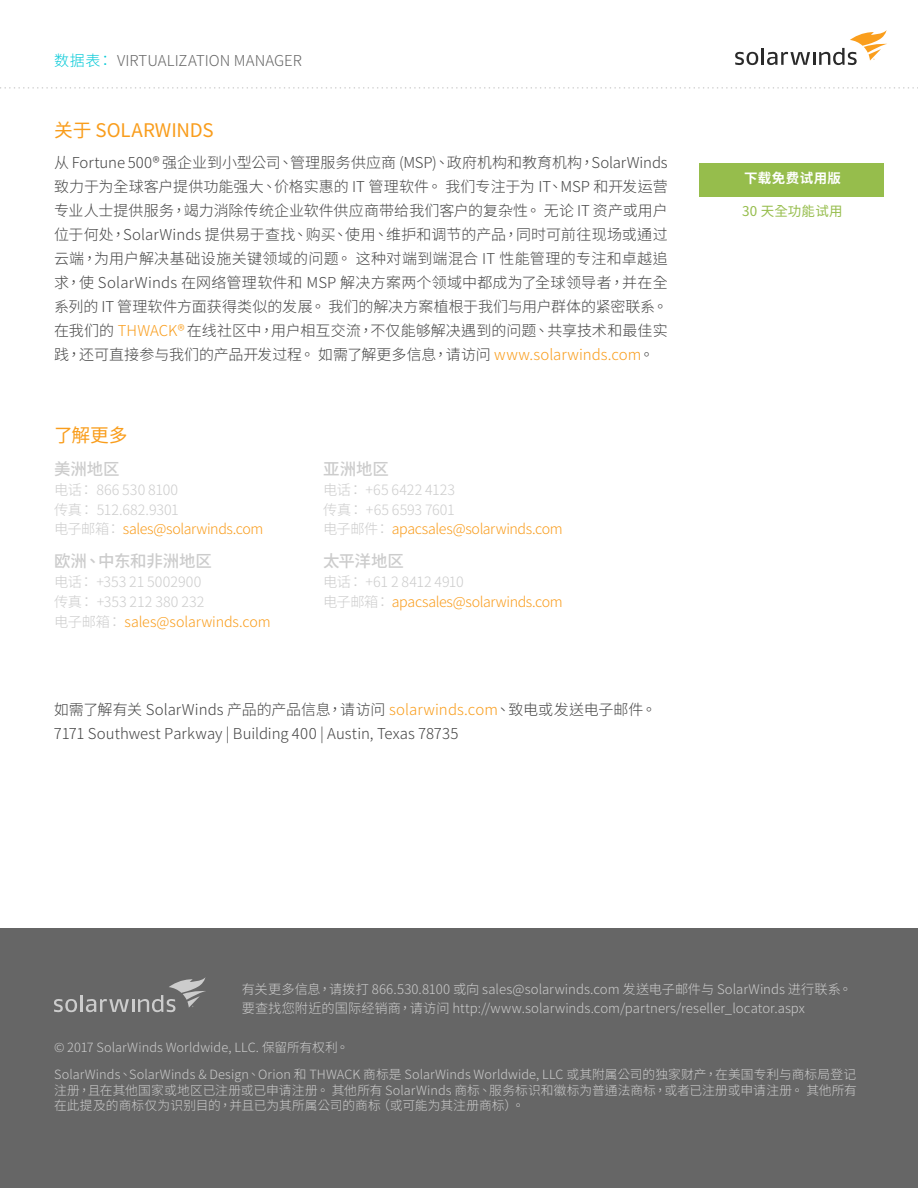
<style>
.page{position:relative;width:918px;height:1188px;background:#fff}
.page>*{position:absolute;margin:0;border:0;box-sizing:border-box;transform-origin:0 0}
.t1{font:18.75px "Noto Sans CJ Ktc";letter-spacing:-.005em;color:#f99d1c}
.t2{font:500 16.5px "Noto Sans CJ Ktc";letter-spacing:-.005em;color:#ccc}
.t3{font:300 15px/24px "Noto Sans CJ Ktc";color:#444;text-align:justify}
.t4{font:300 15px "Noto Sans CJ Ktc";color:#666}
.t5{font:300 14.25px/19.8px "Noto Sans CJ Ktc";letter-spacing:-.015em;color:#ccc}
.t6{font:300 14.25px/19.8px "Noto Sans CJ Ktc";letter-spacing:-.03em;color:#f99d1e}
.t7{font:13.5px "Noto Sans CJ Ktc";letter-spacing:.025em;color:#96bd4c}
.t8{font:700 13.5px "Noto Sans CJ Ktc";letter-spacing:.03em;color:#fff}
.t9{font:300 13.2px/19.5px "Noto Sans CJ Ktc";color:#ccc}
.t10{font:300 12.75px/26.5px "Noto Sans CJ Ktc";letter-spacing:.005em;color:#ccc}
.s1{color:#04c9d7}
.s2{color:#f99d1c}
.s3{color:#f99d1e}
.s4{color:#ccc}
</style>
<div class="page">
<svg style="left:735px;top:52px;width:23px;height:13px"></svg>
<hr style="left:761px;top:48px;width:3px;height:17px;background:#2a2a2a">
<svg style="left:767px;top:30px;width:120px;height:35px"></svg>
<svg style="left:0;top:87px;width:918px;height:2px"></svg>
<div style="left:0;top:929px;width:918px;height:259px;background:#666"></div>
<svg style="left:54px;top:999px;width:23px;height:13px"></svg>
<hr style="left:80px;top:995px;width:3px;height:17px;background:#ccc">
<svg style="left:86px;top:977px;width:120px;height:35px"></svg>
<div style="left:699px;top:163px;width:185px;height:34px;background:#96bd4c"></div>
<p class="t4" style="left:54px;top:52px;width:249px"><span class="s1">数据表：</span> VIRTUALIZATION MANAGER</p>
<p class="t1" style="left:54px;top:120px;width:161px">关于 SOLARWINDS</p>
<p class="t3" style="left:54px;top:151px;width:615px">从 Fortune 500® 强企业到小型公司、管理服务供应商 (MSP)、政府机构和教育机构，SolarWinds致力于为全球客户提供功能强大、价格实惠的 IT 管理软件。 我们专注于为 IT、MSP 和开发运营专业人士提供服务，竭力消除传统企业软件供应商带给我们客户的复杂性。 无论 IT 资产或用户位于何处，SolarWinds 提供易于查找、购买、使用、维护和调节的产品，同时可前往现场或通过云端，为用户解决基础设施关键领域的问题。 这种对端到端混合 IT 性能管理的专注和卓越追求，使 SolarWinds 在网络管理软件和 MSP 解决方案两个领域中都成为了全球领导者，并在全系列的 IT 管理软件方面获得类似的发展。 我们的解决方案植根于我们与用户群体的紧密联系。在我们的 <span class="s2">THWACK®</span>在线社区中，用户相互交流，不仅能够解决遇到的问题、共享技术和最佳实践，还可直接参与我们的产品开发过程。 如需了解更多信息，请访问 <span class="s2">www.solarwinds.com</span>。</p>
<p class="t1" style="left:54px;top:425px;width:75px">了解更多</p>
<p class="t2" style="left:54px;top:460px;width:67px">美洲地区</p>
<p class="t5" style="left:54px;top:480px;width:211px">电话： 866 530 8100<br>传真： 512.682.9301<br>电子邮箱： <span class="s3">sales@solarwinds.com</span></p>
<p class="t2" style="left:54px;top:552px;width:160px">欧洲、中东和非洲地区</p>
<p class="t5" style="left:54px;top:572px;width:218px">电话： +353 21 5002900<br>传真： +353 212 380 232<br>电子邮箱： <span class="s2">sales@solarwinds.com</span></p>
<p class="t2" style="left:323px;top:460px;width:67px">亚洲地区</p>
<p class="t5" style="left:323px;top:480px;width:241px">电话： +65 6422 4123<br>传真： +65 6593 7601<br>电子邮件： <span class="s3">apacsales@solarwinds.com</span></p>
<p class="t2" style="left:323px;top:552px;width:82px">太平洋地区</p>
<p class="t6" style="left:323px;top:572px;width:241px"><span class="s4">电话： +61 2 8412 4910<br>电子邮箱：</span> apacsales@solarwinds.com</p>
<p class="t3" style="left:54px;top:698px;width:604px">如需了解有关 SolarWinds 产品的产品信息，请访问 <span class="s2">solarwinds.com</span>、致电或发送电子邮件。<br>7171 Southwest Parkway | Building 400 | Austin, Texas 78735</p>
<p class="t8" style="left:744px;top:171px;width:98px">下载免费试用版</p>
<p class="t7" style="left:742px;top:204px;width:102px">30 天全功能试用</p>
<p class="t9" style="left:242px;top:979px;width:612px">有关更多信息，请拨打 866.530.8100 或向 sales@solarwinds.com 发送电子邮件与 SolarWinds 进行联系。要查找您附近的国际经销商，请访问 http://www.solarwinds.com/partners/reseller_locator.aspx</p>
<p class="t10" style="left:54px;top:1035px;width:804px">© 2017 SolarWinds Worldwide, LLC. 保留所有权利。<br>SolarWinds、SolarWinds &amp; Design、Orion 和 THWACK 商标是 SolarWinds Worldwide, LLC 或其附属公司的独家财产，在美国专利与商标局登记</p>
<p class="t10" style="left:54px;top:1082px;width:804px;line-height:15.8px">注册，且在其他国家或地区已注册或已申请注册。 其他所有 SolarWinds 商标、服务标识和徽标为普通法商标，或者已注册或申请注册。 其他所有在此提及的商标仅为识别目的，并且已为其所属公司的商标（或可能为其注册商标）。</p>
</div>
